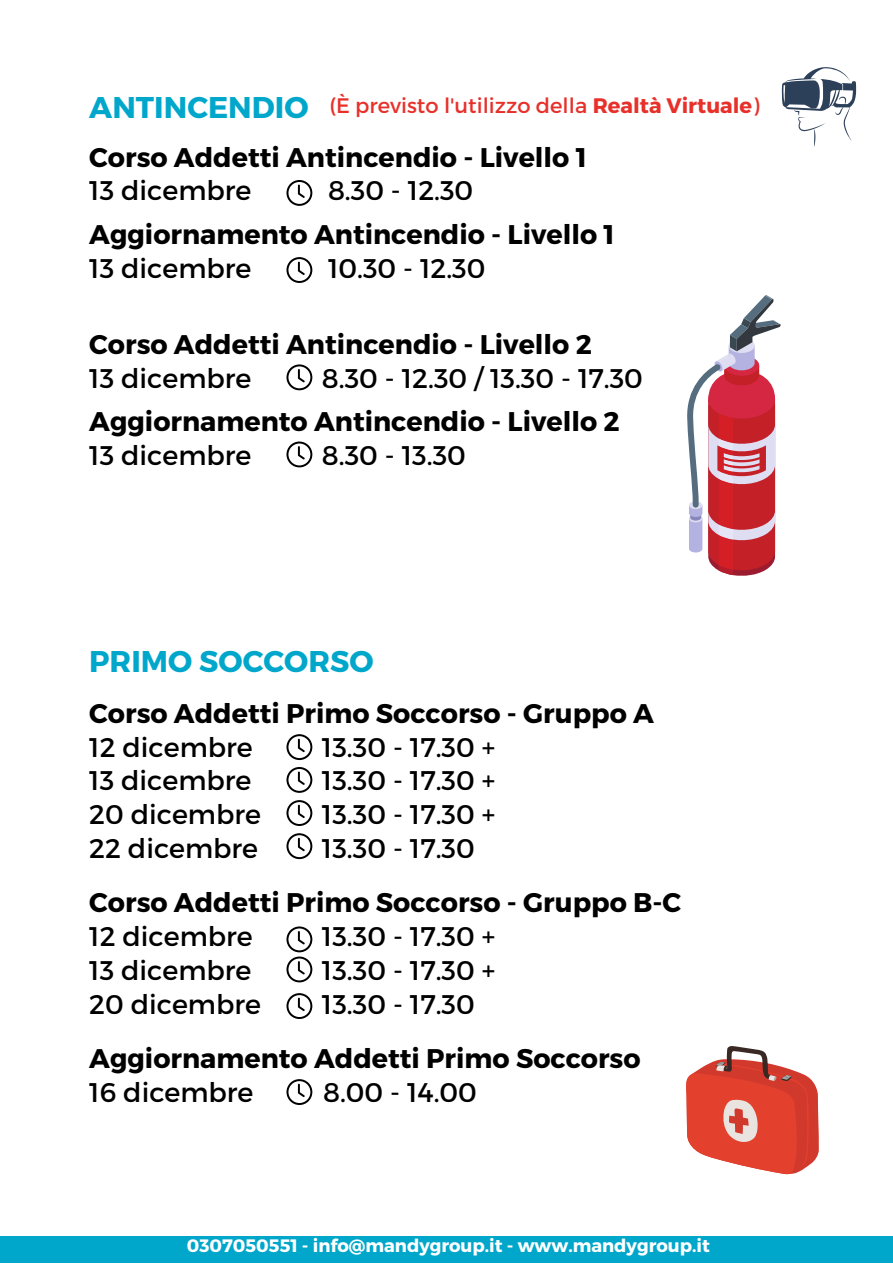
<style>
.page{position:relative;width:893px;height:1264px;background:#fff}
.page>*{position:absolute;margin:0;border:0;box-sizing:border-box;transform-origin:0 0}
.t1{font:700 30px "Montserrat";color:#00a7cb}
.t2{font:27px "Montserrat";color:#000}
.t3{font:700 27px "Montserrat";color:#000}
.t4{font:21px "Montserrat";color:#e7302a}
.t5{font:700 18px "Montserrat";color:#fff}
.s1{font-weight:700}
</style>
<div class="page">
<div style="left:0;top:1236px;width:892px;height:26px;background:#00a7cb"></div>
<svg style="left:687px;top:295px;width:93px;height:281px"></svg>
<svg style="left:686px;top:1046px;width:132px;height:128px"></svg>
<svg style="left:781px;top:67px;width:75px;height:80px"></svg>
<svg style="left:286px;top:180px;width:26px;height:26px"></svg>
<svg style="left:286px;top:257px;width:26px;height:26px"></svg>
<svg style="left:286px;top:364px;width:26px;height:26px"></svg>
<svg style="left:286px;top:441px;width:26px;height:26px"></svg>
<svg style="left:286px;top:734px;width:26px;height:26px"></svg>
<svg style="left:286px;top:767px;width:26px;height:25px"></svg>
<svg style="left:286px;top:800px;width:26px;height:26px"></svg>
<svg style="left:286px;top:833px;width:26px;height:26px"></svg>
<svg style="left:286px;top:926px;width:26px;height:56px"></svg>
<svg style="left:286px;top:993px;width:26px;height:26px"></svg>
<svg style="left:286px;top:1079px;width:26px;height:25px"></svg>
<p class="t1" style="left:89px;top:88px;width:221px">ANTINCENDIO</p>
<p class="t4" style="left:329px;top:92px;width:431px">(È previsto l'utilizzo della <span class="s1">Realtà Virtuale</span>)</p>
<p class="t3" style="left:89px;top:139px;width:499px">Corso Addetti Antincendio - Livello 1</p>
<p class="t2" style="left:89px;top:173px;width:164px">13 dicembre</p>
<p class="t2" style="left:328px;top:173px;width:147px">8.30 - 12.30</p>
<p class="t3" style="left:89px;top:217px;width:527px">Aggiornamento Antincendio - Livello 1</p>
<p class="t2" style="left:89px;top:250px;width:164px">13 dicembre</p>
<p class="t2" style="left:328px;top:250px;width:159px">10.30 - 12.30</p>
<p class="t3" style="left:89px;top:327px;width:504px">Corso Addetti Antincendio - Livello 2</p>
<p class="t2" style="left:89px;top:360px;width:164px">13 dicembre</p>
<p class="t2" style="left:322px;top:360px;width:322px">8.30 - 12.30 / 13.30 - 17.30</p>
<p class="t3" style="left:89px;top:404px;width:532px">Aggiornamento Antincendio - Livello 2</p>
<p class="t2" style="left:89px;top:437px;width:164px">13 dicembre</p>
<p class="t2" style="left:322px;top:437px;width:145px">8.30 - 13.30</p>
<p class="t1" style="left:89px;top:641px;width:286px">PRIMO SOCCORSO</p>
<p class="t3" style="left:89px;top:695px;width:566px">Corso Addetti Primo Soccorso - Gruppo A</p>
<p class="t2" style="left:89px;top:729px;width:165px">12 dicembre</p>
<p class="t2" style="left:89px;top:763px;width:164px">13 dicembre</p>
<p class="t2" style="left:89px;top:796px;width:173px">20 dicembre</p>
<p class="t2" style="left:89px;top:830px;width:170px">22 dicembre</p>
<p class="t2" style="left:322px;top:729px;width:175px">13.30 - 17.30 +</p>
<p class="t2" style="left:322px;top:763px;width:175px">13.30 - 17.30 +</p>
<p class="t2" style="left:322px;top:796px;width:175px">13.30 - 17.30 +</p>
<p class="t2" style="left:322px;top:830px;width:154px">13.30 - 17.30</p>
<p class="t3" style="left:89px;top:885px;width:593px">Corso Addetti Primo Soccorso - Gruppo B-C</p>
<p class="t2" style="left:89px;top:918px;width:165px">12 dicembre</p>
<p class="t2" style="left:89px;top:952px;width:164px">13 dicembre</p>
<p class="t2" style="left:89px;top:986px;width:173px">20 dicembre</p>
<p class="t2" style="left:322px;top:918px;width:175px">13.30 - 17.30 +</p>
<p class="t2" style="left:322px;top:952px;width:175px">13.30 - 17.30 +</p>
<p class="t2" style="left:322px;top:986px;width:154px">13.30 - 17.30</p>
<p class="t3" style="left:89px;top:1041px;width:553px">Aggiornamento Addetti Primo Soccorso</p>
<p class="t2" style="left:89px;top:1074px;width:166px">16 dicembre</p>
<p class="t2" style="left:323px;top:1074px;width:155px">8.00 - 14.00</p>
<p class="t5" style="left:187px;top:1234px;width:524px">0307050551 - info@mandygroup.it - www.mandygroup.it</p>
</div>
